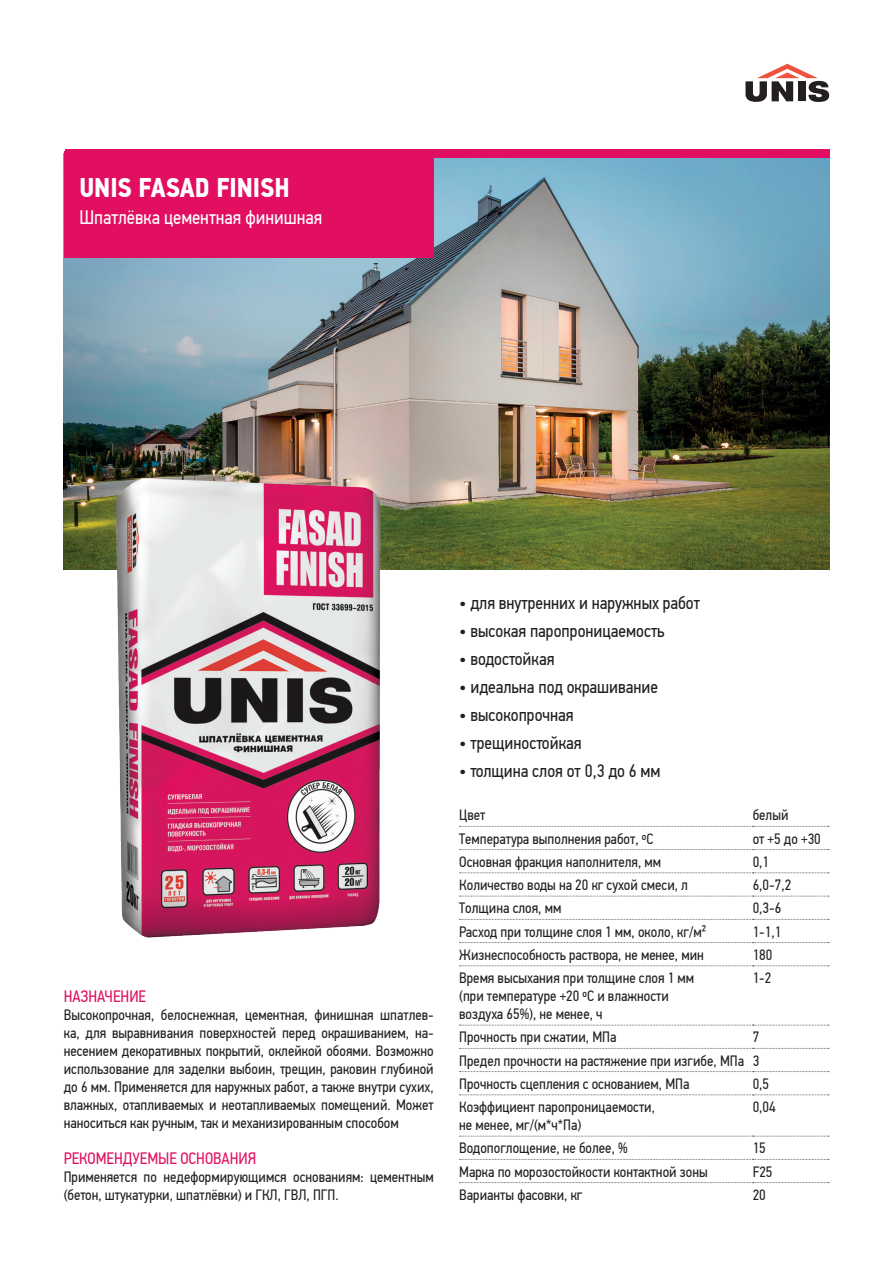
<style>
.page{position:relative;width:893px;height:1263px;background:#fff}
.page>*{position:absolute;margin:0;border:0;box-sizing:border-box;transform-origin:0 0}
.t1{font:700 27px "PF Din Text Cond Pro";color:#fff}
.t2{font:19.5px "PF Din Text Cond Pro";color:#fff}
.t3{font:18px "PF Din Text Cond Pro";color:#231f20}
.t4{font:16.5px "PF Din Text Cond Pro";color:#e10e61}
.t5{font:15px/18px "PF Din Text Cond Pro";color:#231f20}
</style>
<div class="page">
<img style="left:64px;top:158px;width:765px;height:411px">
<div style="left:64px;top:151px;width:370px;height:106px;background:#e10e61"></div>
<img style="left:91px;top:471px;width:320px;height:467px">
<div style="left:65px;top:150px;width:764px;height:8px;background:#e10e61"></div>
<svg style="left:745px;top:64px;width:84px;height:38px"></svg>
<div style="left:798px;top:81px;width:7px;height:20px;background:#231f20"></div>
<svg style="left:459px;top:826px;width:370px;height:1px"></svg>
<svg style="left:459px;top:849px;width:370px;height:1px"></svg>
<svg style="left:459px;top:872px;width:370px;height:1px"></svg>
<svg style="left:459px;top:896px;width:370px;height:1px"></svg>
<svg style="left:459px;top:919px;width:370px;height:1px"></svg>
<svg style="left:459px;top:942px;width:370px;height:1px"></svg>
<svg style="left:459px;top:965px;width:370px;height:1px"></svg>
<svg style="left:459px;top:1025px;width:370px;height:1px"></svg>
<svg style="left:459px;top:1048px;width:370px;height:1px"></svg>
<svg style="left:459px;top:1071px;width:370px;height:1px"></svg>
<svg style="left:459px;top:1094px;width:370px;height:1px"></svg>
<svg style="left:459px;top:1136px;width:370px;height:1px"></svg>
<svg style="left:459px;top:1159px;width:370px;height:1px"></svg>
<svg style="left:459px;top:1182px;width:370px;height:1px"></svg>
<h1 class="t1" style="left:79px;top:171px;width:212px">UNIS FASAD FINISH</h1>
<h2 class="t2" style="left:79px;top:205px;width:244px">Шпатлёвка цементная финишная</h2>
<p class="t4" style="left:64px;top:986px;width:84px">НАЗНАЧЕНИЕ</p>
<p class="t5" style="left:64px;top:1005px;width:371px;text-align:justify">Высокопрочная, белоснежная, цементная, финишная шпатлев&shy;ка, для выравнивания поверхностей перед окрашиванием, на&shy;несением декоративных покрытий, оклейкой обоями. Возможно использование для заделки выбоин, трещин, раковин глубиной до 6 мм. Применяется для наружных работ, а также внутри сухих, влажных, отапливаемых и неотапливаемых помещений. Может наноситься как ручным, так и механизированным способом</p>
<p class="t4" style="left:64px;top:1148px;width:194px">РЕКОМЕНДУЕМЫЕ ОСНОВАНИЯ</p>
<p class="t5" style="left:64px;top:1167px;width:371px">Применяется по недеформирующимся основаниям: цементным (бетон, штукатурки, шпатлёвки) и ГКЛ, ГВЛ, ПГП.</p>
<p class="t3" style="left:459px;top:592px;width:242px">• для внутренних и наружных работ</p>
<p class="t3" style="left:459px;top:620px;width:207px">• высокая паропроницаемость</p>
<p class="t3" style="left:459px;top:648px;width:97px">• водостойкая</p>
<p class="t3" style="left:459px;top:676px;width:200px">• идеальна под окрашивание</p>
<p class="t3" style="left:459px;top:704px;width:116px">• высокопрочная</p>
<p class="t3" style="left:459px;top:732px;width:124px">• трещиностойкая</p>
<p class="t3" style="left:459px;top:760px;width:203px">• толщина слоя от 0,3 до 6 мм</p>
<p class="t5" style="left:459px;top:806px;width:28px">Цвет</p>
<p class="t5" style="left:753px;top:806px;width:37px">белый</p>
<p class="t5" style="left:459px;top:829px;width:196px">Температура выполнения работ, ºС</p>
<p class="t5" style="left:753px;top:829px;width:70px">от +5 до +30</p>
<p class="t5" style="left:459px;top:853px;width:203px">Основная фракция наполнителя, мм</p>
<p class="t5" style="left:753px;top:853px;width:18px">0,1</p>
<p class="t5" style="left:459px;top:876px;width:230px">Количество воды на 20 кг сухой смеси, л</p>
<p class="t5" style="left:753px;top:876px;width:40px">6,0-7,2</p>
<p class="t5" style="left:459px;top:899px;width:104px">Толщина слоя, мм</p>
<p class="t5" style="left:753px;top:899px;width:30px">0,3-6</p>
<p class="t5" style="left:459px;top:922px;width:248px">Расход при толщине слоя 1 мм, около, кг/м²</p>
<p class="t5" style="left:753px;top:922px;width:30px">1-1,1</p>
<p class="t5" style="left:459px;top:946px;width:246px">Жизнеспособность раствора, не менее, мин</p>
<p class="t5" style="left:753px;top:946px;width:21px">180</p>
<p class="t5" style="left:459px;top:969px;width:236px">Время высыхания при толщине слоя 1 мм (при температуре +20 ºС и влажности воздуха 65%), не менее, ч</p>
<p class="t5" style="left:753px;top:969px;width:20px">1-2</p>
<p class="t5" style="left:459px;top:1028px;width:159px">Прочность при сжатии, МПа</p>
<p class="t5" style="left:459px;top:1025px;width:301px;line-height:23.2px;text-align:justify;text-indent:293px">7<br>Предел прочности на растяжение при изгибе, МПа 3<br>Прочность сцепления с основанием, МПа</p>
<p class="t5" style="left:753px;top:1075px;width:18px">0,5</p>
<p class="t5" style="left:459px;top:1098px;width:197px">Коэффициент паропроницаемости, не менее, мг/(м*ч*Па)</p>
<p class="t5" style="left:753px;top:1098px;width:25px">0,04</p>
<p class="t5" style="left:459px;top:1139px;width:170px">Водопоглощение, не более, %</p>
<p class="t5" style="left:753px;top:1139px;width:15px">15</p>
<p class="t5" style="left:459px;top:1162px;width:250px">Марка по морозостойкости контактной зоны</p>
<p class="t5" style="left:753px;top:1162px;width:21px">F25</p>
<p class="t5" style="left:459px;top:1186px;width:125px">Варианты фасовки, кг</p>
<p class="t5" style="left:753px;top:1186px;width:15px">20</p>
</div>
